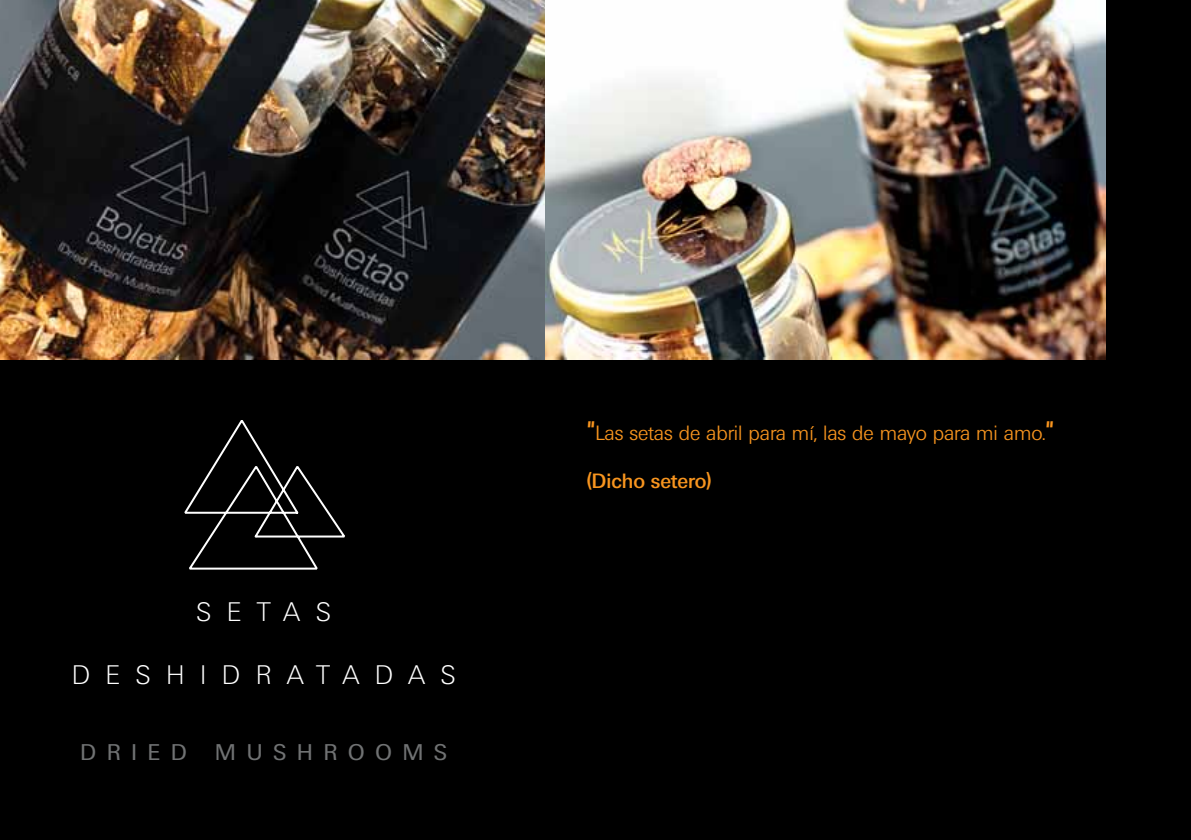
<style>
.page{position:relative;width:1191px;height:840px;background:#fff}
.page>*{position:absolute;margin:0;border:0;box-sizing:border-box;transform-origin:0 0}
.t1{font:200 26px "Ultimate";letter-spacing:.62em;color:#fff}
.t2{font:22px "Ultimate";letter-spacing:.5em;color:#707273}
.t3{font:300 20px "Ultimate";color:#f8951f}
.t4{font:500 20px "Ultimate";color:#f8951f}
.s1{font-weight:500;font-size:26px}
</style>
<div class="page">
<div style="left:0;top:0;width:1191px;height:839px;background:#000"></div>
<img style="left:0;top:0;width:1106px;height:359px">
<svg style="left:184px;top:420px;width:161px;height:150px"></svg>
<h1 class="t1" style="left:197px;top:596px;width:135px">SETAS</h1>
<h1 class="t1" style="left:72px;top:658px;width:385px">DESHIDRATADAS</h1>
<p class="t2" style="left:81px;top:739px;width:108px">DRIED</p>
<p class="t2" style="left:215px;top:739px;width:233px">MUSHROOMS</p>
<p class="t3" style="left:587px;top:421px;width:468px"><span class="s1">"</span>Las setas de abril para mí, las de mayo para mi amo.<span class="s1">"</span></p>
<p class="t4" style="left:587px;top:469px;width:126px">(Dicho setero)</p>
</div>
